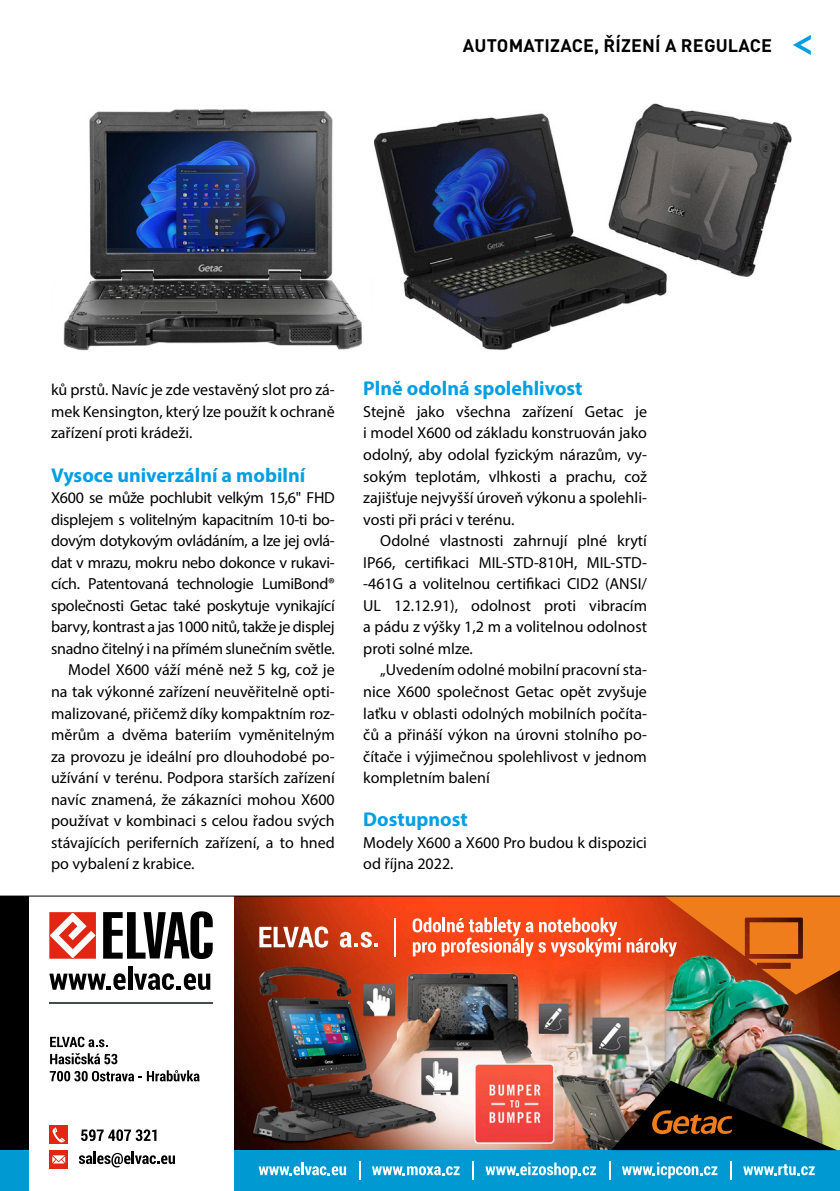
<style>
.page{position:relative;width:840px;height:1191px;background:#fff}
.page>*{position:absolute;margin:0;border:0;box-sizing:border-box;transform-origin:0 0}
.Nadpis{font:700 20px "Myriad Pro";color:#009fe3}
.t1{font:700 18px "DIN Pro";letter-spacing:.01em;color:#000}
.Text_-_další_odstave{font:16px/21.6px "Myriad Pro";color:#000;text-align:justify}
.Text_-_prni_odstavec{font:16px/21.6px "Myriad Pro";color:#000;text-align:justify}
</style>
<div class="page">
<svg style="left:793px;top:35px;width:17px;height:20px"></svg>
<img style="left:0;top:896px;width:839px;height:254px">
<div style="left:0;top:1150px;width:839px;height:41px;background:#0099d2"></div>
<div style="left:29px;top:896px;width:204px;height:295px;background:#fff"></div>
<svg style="left:49px;top:912px;width:47px;height:46px"></svg>
<svg style="left:103px;top:911px;width:109px;height:48px"></svg>
<svg style="left:49px;top:973px;width:77px;height:17px"></svg>
<hr style="left:128px;top:966px;width:4px;height:23px;background:#000">
<svg style="left:134px;top:973px;width:76px;height:17px"></svg>
<svg style="left:50px;top:1036px;width:58px;height:11px"></svg>
<svg style="left:50px;top:1053px;width:67px;height:11px"></svg>
<svg style="left:50px;top:1070px;width:149px;height:11px"></svg>
<div style="left:49px;top:1125px;width:19px;height:19px;background:#e22613"></div>
<svg style="left:52px;top:1127px;width:13px;height:15px"></svg>
<svg style="left:81px;top:1129px;width:75px;height:12px"></svg>
<svg style="left:79px;top:1151px;width:96px;height:16px"></svg>
<svg style="left:259px;top:926px;width:69px;height:21px"></svg>
<svg style="left:339px;top:931px;width:39px;height:16px"></svg>
<hr style="left:394px;top:917px;width:1px;height:39px;background:#fff">
<svg style="left:412px;top:917px;width:208px;height:39px"></svg>
<hr style="left:49px;top:1001px;width:163px;height:2px;background:#434b55">
<div style="left:49px;top:1150px;width:19px;height:18px;background:#e22613"></div>
<svg style="left:52px;top:1155px;width:13px;height:8px"></svg>
<svg style="left:626px;top:896px;width:213px;height:98px;background:#bf6527"></svg>
<svg style="left:258px;top:1162px;width:88px;height:13px"></svg>
<svg style="left:372px;top:1166px;width:87px;height:9px"></svg>
<svg style="left:485px;top:1162px;width:110px;height:16px"></svg>
<svg style="left:622px;top:1162px;width:95px;height:16px"></svg>
<svg style="left:743px;top:1164px;width:71px;height:11px"></svg>
<svg style="left:359px;top:1161px;width:1px;height:18px"></svg>
<svg style="left:472px;top:1161px;width:2px;height:18px"></svg>
<svg style="left:609px;top:1161px;width:1px;height:18px"></svg>
<svg style="left:730px;top:1161px;width:1px;height:18px"></svg>
<img style="left:611px;top:1080px;width:225px;height:70px">
<img style="left:63px;top:103px;width:729px;height:248px">
<hr style="left:0;top:895px;width:839px;height:1px;background:#000">
<p class="t1" style="left:462px;top:33px;width:310px">AUTOMATIZACE, ŘÍZENÍ A REGULACE</p>
<p class="Text_-_další_odstave" style="left:51px;top:379px;width:285px">ků prstů. Navíc je zde vestavěný slot pro zá&shy;mek Kensington, který lze použít k ochraně zařízení proti krádeži.</p>
<p class="Nadpis" style="left:51px;top:462px;width:255px">Vysoce univerzální a mobilní</p>
<p class="Text_-_prni_odstavec" style="left:51px;top:486px;width:285px">X600 se může pochlubit velkým 15,6" FHD displejem s volitelným kapacitním 10-ti bo&shy;dovým dotykovým ovládáním, a lze jej ovlá&shy;dat v mrazu, mokru nebo dokonce v rukavi&shy;cích. Patentovaná technologie LumiBond® společnosti Getac také poskytuje vynikající barvy, kontrast a jas 1000 nitů, takže je displej snadno čitelný i na přímém slunečním světle.</p>
<p class="Text_-_další_odstave" style="left:51px;top:659px;width:285px;text-indent:17px">Model X600 váží méně než 5 kg, což je na tak výkonné zařízení neuvěřitelně opti&shy;malizované, přičemž díky kompaktním roz&shy;měrům a dvěma bateriím vyměnitelným za provozu je ideální pro dlouhodobé po&shy;užívání v terénu. Podpora starších zařízení navíc znamená, že zákazníci mohou X600 používat v kombinaci s celou řadou svých stávajících periferních zařízení, a to hned po vybalení z krabice.</p>
<p class="Nadpis" style="left:363px;top:375px;width:221px">Plně odolná spolehlivost</p>
<p class="Text_-_prni_odstavec" style="left:363px;top:400px;width:285px">Stejně jako všechna zařízení Getac je i model X600 od základu konstruován jako odolný, aby odolal fyzickým nárazům, vy&shy;sokým teplotám, vlhkosti a prachu, což zajišťuje nejvyšší úroveň výkonu a spolehli&shy;vosti při práci v terénu.</p>
<p class="Text_-_další_odstave" style="left:363px;top:530px;width:285px;text-indent:17px">Odolné vlastnosti zahrnují plné krytí IP66, certifikaci MIL-STD-810H, MIL-STD--461G a volitelnou certifikaci CID2 (ANSI/ UL 12.12.91), odolnost proti vibracím a pádu z výšky 1,2 m a volitelnou odolnost proti solné mlze.</p>
<p class="Text_-_další_odstave" style="left:363px;top:659px;width:285px;text-indent:17px">„Uvedením odolné mobilní pracovní sta&shy;nice X600 společnost Getac opět zvyšuje laťku v oblasti odolných mobilních počíta&shy;čů a přináší výkon na úrovni stolního po&shy;čítače i výjimečnou spolehlivost v jednom kompletním balení</p>
<p class="Nadpis" style="left:363px;top:806px;width:106px">Dostupnost</p>
<p class="Text_-_prni_odstavec" style="left:363px;top:831px;width:285px">Modely X600 a X600 Pro budou k dispozici od října 2022.</p>
</div>
